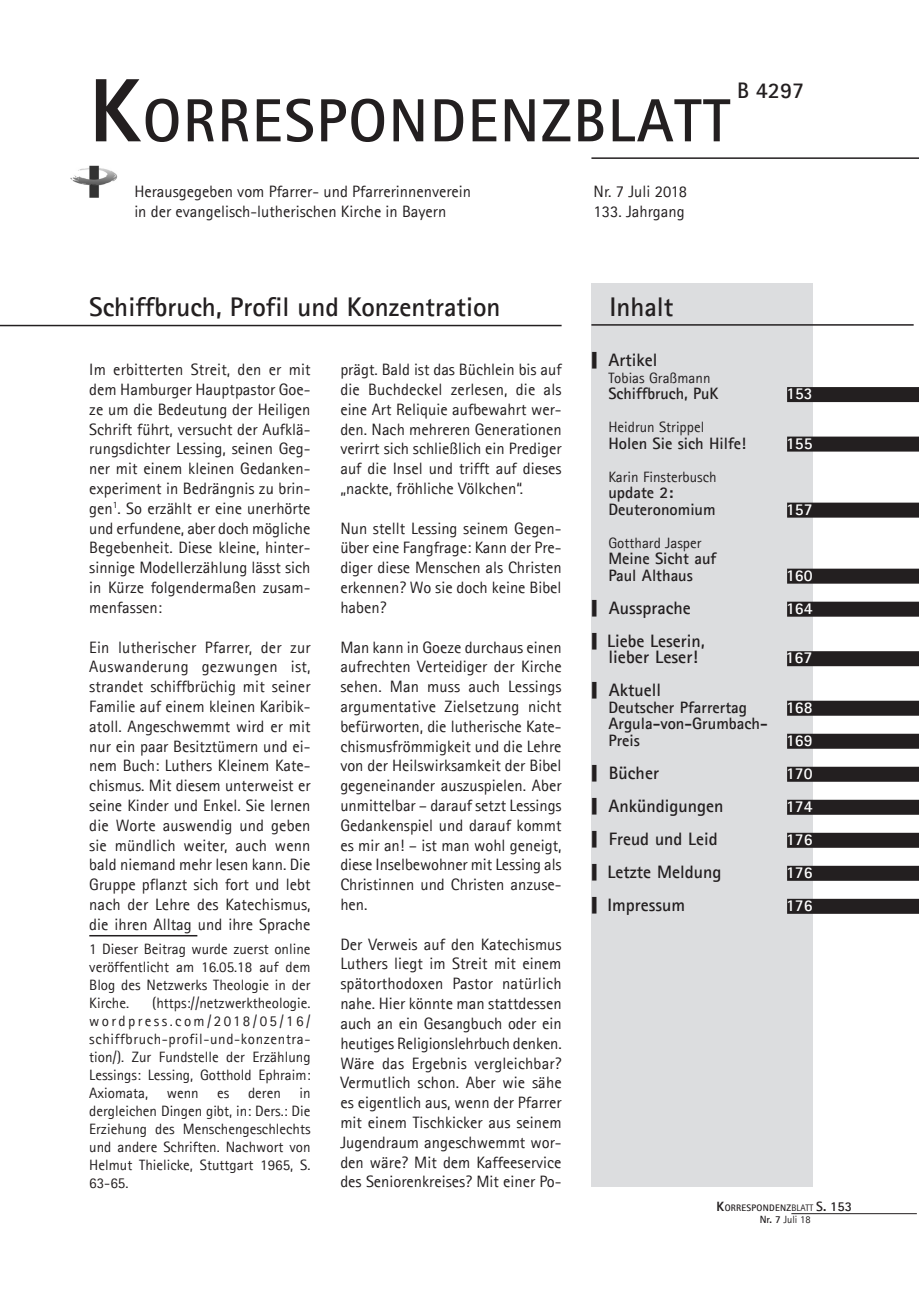
<style>
.page{position:relative;width:919px;height:1289px;background:#fff}
.page>*{position:absolute;margin:0;border:0;box-sizing:border-box;transform-origin:0 0}
.t1{font:700 60.9px "Agfa Rotis Sans Serif";letter-spacing:.03em;color:#231f20}
.t2{font:700 27px "Agfa Rotis Sans Serif";color:#231f20}
.t3{font:700 22.5px "Agfa Rotis Sans Serif";color:#231f20}
.t4{font:700 18px/16.5px "Agfa Rotis Sans Serif";color:#231f20}
.t5{font:16.5px/19.8px "Agfa Rotis Sans Serif";color:#231f20;text-align:justify}
.t6{font:700 16.5px/16.5px "Agfa Rotis Sans Serif";color:#231f20}
.t7{font:700 16.5px "Agfa Rotis Sans Serif";color:#fff}
.t8{font:15px/18px "Agfa Rotis Sans Serif";color:#231f20;text-align:justify}
.t9{font:10.5px "Agfa Rotis Sans Serif";color:#231f20}
.t10{font:700 9.45px "Agfa Rotis Sans Serif";letter-spacing:.03em;color:#231f20}
.s1{font-weight:800;font-size:90px}
.s2{font-weight:800;font-size:13.5px}
.s3{font-weight:400}
.s4{font-size:13.5px}
.s5{font-weight:700}
</style>
<div class="page">
<hr style="left:791px;top:1213px;width:125px;height:1px;background:#231f20">
<div style="left:591px;top:283px;width:221px;height:903px;background:#dcdddf"></div>
<div style="left:787px;top:387px;width:131px;height:15px;background:#231f20"></div>
<div style="left:787px;top:436px;width:131px;height:15px;background:#231f20"></div>
<div style="left:787px;top:502px;width:131px;height:15px;background:#231f20"></div>
<div style="left:787px;top:568px;width:131px;height:15px;background:#231f20"></div>
<div style="left:787px;top:601px;width:131px;height:15px;background:#231f20"></div>
<div style="left:787px;top:651px;width:131px;height:15px;background:#231f20"></div>
<div style="left:787px;top:700px;width:131px;height:15px;background:#231f20"></div>
<div style="left:787px;top:733px;width:131px;height:15px;background:#231f20"></div>
<div style="left:787px;top:766px;width:131px;height:15px;background:#231f20"></div>
<div style="left:787px;top:799px;width:131px;height:15px;background:#231f20"></div>
<div style="left:787px;top:832px;width:131px;height:15px;background:#231f20"></div>
<div style="left:787px;top:865px;width:131px;height:15px;background:#231f20"></div>
<div style="left:787px;top:898px;width:131px;height:15px;background:#231f20"></div>
<hr style="left:591px;top:157px;width:327px;height:2px;background:#231f20">
<hr style="left:591px;top:324px;width:322px;height:1px;background:#231f20">
<img style="left:71px;top:166px;width:46px;height:32px">
<hr style="left:0;top:325px;width:561px;height:1px;background:#231f20">
<hr style="left:89px;top:935px;width:108px;height:1px;background:#231f20">
<h1 class="t1" style="left:89px;top:82px;width:642px"><span class="s1">K</span>ORRESPONDENZBLATT</h1>
<h3 class="t3" style="left:737px;top:76px;width:69px">B 4297</h3>
<p class="t5" style="left:134px;top:181px;width:338px">Herausgegeben vom Pfarrer- und Pfarrerinnenverein in der evangelisch-lutherischen Kirche in Bayern</p>
<p class="t5" style="left:593px;top:181px;width:95px">Nr. 7 Juli 2018<br>133. Jahrgang</p>
<h2 class="t2" style="left:89px;top:289px;width:412px">Schiffbruch, Profil und Konzentration</h2>
<h2 class="t2" style="left:609px;top:289px;width:66px">Inhalt</h2>
<p class="t5" style="left:89px;top:359px;width:223px">Im erbitterten Streit, den er mit dem Hamburger Hauptpastor Goe&shy;ze um die Bedeutung der Heiligen Schrift führt, versucht der Aufklä&shy;rungsdichter Lessing, seinen Geg&shy;ner mit einem kleinen Gedanken&shy;experiment in Bedrängnis zu brin&shy;gen<sup>1</sup>. So erzählt er eine unerhörte und erfundene, aber doch mögliche Begebenheit. Diese kleine, hinter&shy;sinnige Modellerzählung lässt sich in Kürze folgendermaßen zusam&shy;menfassen:</p>
<p class="t5" style="left:89px;top:637px;width:223px">Ein lutherischer Pfarrer, der zur Auswanderung gezwungen ist, strandet schiffbrüchig mit seiner Familie auf einem kleinen Karibik&shy;atoll. Angeschwemmt wird er mit nur ein paar Besitztümern und ei&shy;nem Buch: Luthers Kleinem Kate&shy;chismus. Mit diesem unterweist er seine Kinder und Enkel. Sie lernen die Worte auswendig und geben sie mündlich weiter, auch wenn bald niemand mehr lesen kann. Die Gruppe pflanzt sich fort und lebt nach der Lehre des Katechismus, die ihren Alltag und ihre Sprache</p>
<p class="t8" style="left:89px;top:939px;width:223px">1 Dieser Beitrag wurde zuerst online veröffentlicht am 16.05.18 auf dem Blog des Netzwerks Theologie in der Kirche.</p>
<p class="t8" style="left:89px;top:993px;width:223px;text-indent:63px">(https://netzwerktheologie. wordpress.com/2018/05/16/ schiffbruch-profil-und-konzentra&shy;tion/). Zur Fundstelle der Erzählung Lessings: Lessing, Gotthold Ephraim:<br>Axiomata, wenn es deren in dergleichen Dingen gibt, in: Ders.: Die Erziehung des Menschengeschlechts und andere Schriften. Nachwort von Helmut Thielicke, Stuttgart 1965, S.<br>63-65.</p>
<p class="t5" style="left:340px;top:359px;width:223px">prägt. Bald ist das Büchlein bis auf die Buchdeckel zerlesen, die als eine Art Reliquie aufbewahrt wer&shy;den. Nach mehreren Generationen verirrt sich schließlich ein Prediger auf die Insel und trifft auf dieses „nackte, fröhliche Völkchen“.</p>
<p class="t5" style="left:340px;top:518px;width:223px">Nun stellt Lessing seinem Gegen&shy;über eine Fangfrage: Kann der Pre&shy;diger diese Menschen als Christen erkennen? Wo sie doch keine Bibel haben?</p>
<p class="t5" style="left:340px;top:637px;width:223px">Man kann in Goeze durchaus einen aufrechten Verteidiger der Kirche sehen. Man muss auch Lessings argumentative Zielsetzung nicht befürworten, die lutherische Kate&shy;chismusfrömmigkeit und die Lehre von der Heilswirksamkeit der Bibel gegeneinander auszuspielen. Aber unmittelbar – darauf setzt Lessings Gedankenspiel und darauf kommt es mir an! – ist man wohl geneigt, diese Inselbewohner mit Lessing als Christinnen und Christen anzuse&shy;hen.</p>
<p class="t5" style="left:340px;top:934px;width:223px">Der Verweis auf den Katechismus Luthers liegt im Streit mit einem spätorthodoxen Pastor natürlich nahe. Hier könnte man stattdessen auch an ein Gesangbuch oder ein heutiges Religionslehrbuch denken.<br>Wäre das Ergebnis vergleichbar?<br>Vermutlich schon. Aber wie sähe es eigentlich aus, wenn der Pfarrer mit einem Tischkicker aus seinem Jugendraum angeschwemmt wor&shy;den wäre? Mit dem Kaffeeservice des Seniorenkreises? Mit einer Po-</p>
<p class="t4" style="left:608px;top:351px;width:50px">Artikel</p>
<p class="t8" style="left:608px;top:368px;width:104px">Tobias Graßmann</p>
<p class="t6" style="left:608px;top:385px;width:112px">Schiffbruch, PuK</p>
<p class="t7" style="left:786px;top:383px;width:28px">153</p>
<p class="t8" style="left:608px;top:418px;width:97px">Heidrun Strippel</p>
<p class="t6" style="left:608px;top:434px;width:139px">Holen Sie sich Hilfe!</p>
<p class="t7" style="left:786px;top:432px;width:28px">155</p>
<p class="t8" style="left:608px;top:467px;width:110px">Karin Finsterbusch</p>
<p class="t6" style="left:608px;top:484px;width:109px">update 2:<br>Deuteronomium</p>
<p class="t7" style="left:786px;top:498px;width:28px">157</p>
<p class="t8" style="left:608px;top:533px;width:95px">Gotthard Jasper</p>
<p class="t6" style="left:608px;top:550px;width:109px">Meine Sicht auf<br>Paul Althaus</p>
<p class="t7" style="left:786px;top:564px;width:28px">160</p>
<p class="t4" style="left:608px;top:599px;width:83px">Aussprache</p>
<p class="t7" style="left:786px;top:597px;width:28px">164</p>
<p class="t4" style="left:607px;top:632px;width:99px">Liebe Leserin, lieber Leser!</p>
<p class="t7" style="left:785px;top:647px;width:29px">167</p>
<p class="t4" style="left:608px;top:681px;width:54px">Aktuell</p>
<p class="t6" style="left:608px;top:698px;width:140px">Deutscher Pfarrertag</p>
<p class="t7" style="left:786px;top:696px;width:28px">168</p>
<p class="t6" style="left:608px;top:715px;width:161px">Argula-von-Grumbach-<br>Preis</p>
<p class="t7" style="left:786px;top:729px;width:28px">169</p>
<p class="t4" style="left:609px;top:764px;width:52px">Bücher</p>
<p class="t7" style="left:786px;top:762px;width:28px">170</p>
<p class="t4" style="left:608px;top:797px;width:117px">Ankündigungen</p>
<p class="t7" style="left:786px;top:795px;width:28px">174</p>
<p class="t4" style="left:609px;top:830px;width:110px">Freud und Leid</p>
<p class="t7" style="left:786px;top:828px;width:28px">176</p>
<p class="t4" style="left:607px;top:863px;width:115px">Letzte Meldung</p>
<p class="t7" style="left:786px;top:861px;width:28px">176</p>
<p class="t4" style="left:607px;top:896px;width:79px">Impressum</p>
<p class="t7" style="left:786px;top:894px;width:28px">176</p>
<p class="t10" style="left:716px;top:1201px;width:137px"><span class="s2">K</span>ORRESPONDENZ<span class="s3">blatt</span> <span class="s4">S. 153</span></p>
<p class="t9" style="left:759px;top:1212px;width:52px"><span class="s5">Nr. 7</span> Juli 18</p>
</div>
